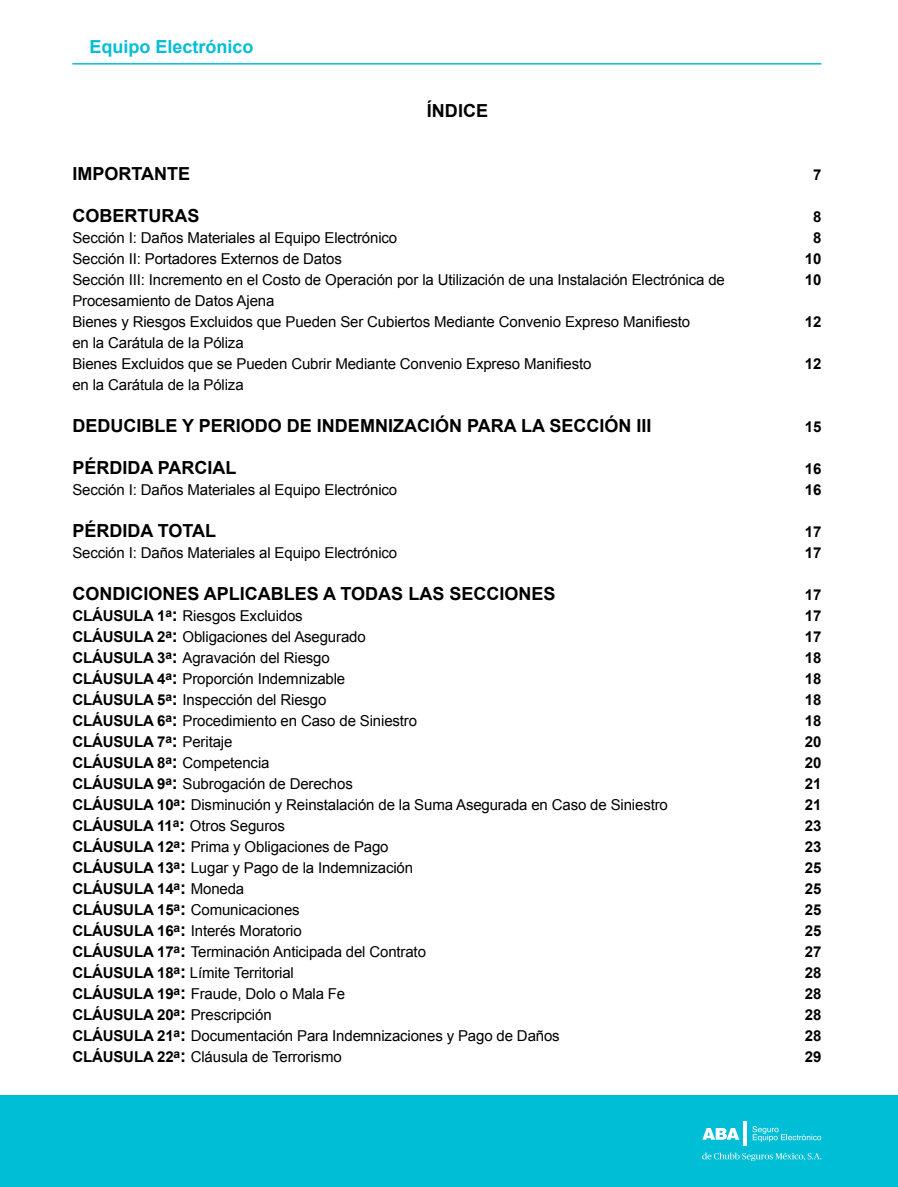
<style>
.page{position:relative;width:898px;height:1187px;background:#fff}
.page>*{position:absolute;margin:0;border:0;box-sizing:border-box;transform-origin:0 0}
.t1{font:700 18px "Arial";color:#000}
.t2{font:700 18px "Arial";color:#00bed6}
.t3{font:15px/21px "Arial";letter-spacing:-.01em;color:#000}
.t4{font:700 15px/21px "Arial";color:#000}
.s1{font-weight:700}
.s2{font-weight:700;font-size:18px}
</style>
<div class="page">
<hr style="left:72px;top:63px;width:749px;height:2px;background:#00bed6">
<div style="left:0;top:1095px;width:897px;height:91px;background:#00bed6"></div>
<svg style="left:752px;top:1126px;width:68px;height:15px"></svg>
<svg style="left:702px;top:1128px;width:37px;height:11px"></svg>
<svg style="left:743px;top:1121px;width:3px;height:25px"></svg>
<svg style="left:702px;top:1152px;width:119px;height:8px"></svg>
<p class="t2" style="left:89px;top:34px;width:166px">Equipo Electrónico</p>
<p class="t1" style="left:427px;top:98px;width:63px">ÍNDICE</p>
<p class="t1" style="left:72px;top:161px;width:119px">IMPORTANTE</p>
<p class="t1" style="left:72px;top:203px;width:128px">COBERTURAS</p>
<p class="t3" style="left:72px;top:227px;width:653px">Sección I: Daños Materiales al Equipo Electrónico<br>Sección II: Portadores Externos de Datos<br>Sección III: Incremento en el Costo de Operación por la Utilización de una Instalación Electrónica de Procesamiento de Datos Ajena<br>Bienes y Riesgos Excluidos que Pueden Ser Cubiertos Mediante Convenio Expreso Manifiesto<br>en la Carátula de la Póliza<br>Bienes Excluidos que se Pueden Cubrir Mediante Convenio Expreso Manifiesto<br>en la Carátula de la Póliza</p>
<p class="t1" style="left:72px;top:413px;width:580px">DEDUCIBLE Y PERIODO DE INDEMNIZACIÓN PARA LA SECCIÓN III</p>
<p class="t1" style="left:72px;top:455px;width:165px">PÉRDIDA PARCIAL</p>
<p class="t3" style="left:72px;top:479px;width:326px">Sección I: Daños Materiales al Equipo Electrónico</p>
<p class="t1" style="left:72px;top:518px;width:145px">PÉRDIDA TOTAL</p>
<p class="t3" style="left:72px;top:542px;width:326px">Sección I: Daños Materiales al Equipo Electrónico</p>
<p class="t1" style="left:72px;top:581px;width:484px">CONDICIONES APLICABLES A TODAS LAS SECCIONES</p>
<p class="t3" style="left:72px;top:605px;width:597px"><span class="s1">CLÁUSULA 1</span><sup>a</sup><span class="s2">:</span> Riesgos Excluidos<br><span class="s1">CLÁUSULA 2</span><sup>a</sup><span class="s2">:</span> Obligaciones del Asegurado<br><span class="s1">CLÁUSULA 3</span><sup>a</sup><span class="s2">:</span> Agravación del Riesgo<br><span class="s1">CLÁUSULA 4</span><sup>a</sup><span class="s2">:</span> Proporción Indemnizable<br><span class="s1">CLÁUSULA 5</span><sup>a</sup><span class="s2">:</span> Inspección del Riesgo<br><span class="s1">CLÁUSULA 6</span><sup>a</sup><span class="s2">:</span> Procedimiento en Caso de Siniestro<br><span class="s1">CLÁUSULA 7</span><sup>a</sup><span class="s2">:</span> Peritaje<br><span class="s1">CLÁUSULA 8</span><sup>a</sup><span class="s2">:</span> Competencia<br><span class="s1">CLÁUSULA 9</span><sup>a</sup><span class="s2">:</span> Subrogación de Derechos<br><span class="s1">CLÁUSULA 10</span><sup>a</sup><span class="s2">:</span> Disminución y Reinstalación de la Suma Asegurada en Caso de Siniestro <span class="s1">CLÁUSULA 11</span><sup>a</sup><span class="s2">:</span> Otros Seguros<br><span class="s1">CLÁUSULA 12</span><sup>a</sup><span class="s2">:</span> Prima y Obligaciones de Pago<br><span class="s1">CLÁUSULA 13</span><sup>a</sup><span class="s2">:</span> Lugar y Pago de la Indemnización<br><span class="s1">CLÁUSULA 14</span><sup>a</sup><span class="s2">:</span> Moneda<br><span class="s1">CLÁUSULA 15</span><sup>a</sup><span class="s2">:</span> Comunicaciones<br><span class="s1">CLÁUSULA 16</span><sup>a</sup><span class="s2">:</span> Interés Moratorio<br><span class="s1">CLÁUSULA 17</span><sup>a</sup><span class="s2">:</span> Terminación Anticipada del Contrato<br><span class="s1">CLÁUSULA 18</span><sup>a</sup><span class="s2">:</span> Límite Territorial<br><span class="s1">CLÁUSULA 19</span><sup>a</sup><span class="s2">:</span> Fraude, Dolo o Mala Fe<br><span class="s1">CLÁUSULA 20</span><sup>a</sup><span class="s2">:</span> Prescripción<br><span class="s1">CLÁUSULA 21</span><sup>a</sup><span class="s2">:</span> Documentación Para Indemnizaciones y Pago de Daños<br><span class="s1">CLÁUSULA 22</span><sup>a</sup><span class="s2">:</span> Cláusula de Terrorismo</p>
<p class="t4" style="left:812px;top:164px;width:10px">7</p>
<p class="t4" style="left:804px;top:206px;width:18px;text-align:center">8<br>8<br>10<br>10</p>
<p class="t4" style="left:804px;top:311px;width:18px">12</p>
<p class="t4" style="left:804px;top:353px;width:18px">12</p>
<p class="t4" style="left:804px;top:416px;width:18px">15</p>
<p class="t4" style="left:804px;top:458px;width:18px">16<br>16</p>
<p class="t4" style="left:804px;top:521px;width:18px">17<br>17</p>
<p class="t4" style="left:804px;top:584px;width:18px;text-align:justify">17<br>17<br>17<br>18<br>18<br>18<br>18<br>20<br>20<br>21<br>21<br>23<br>23<br>25<br>25<br>25<br>25<br>27<br>28<br>28<br>28<br>28<br>29</p>
</div>
